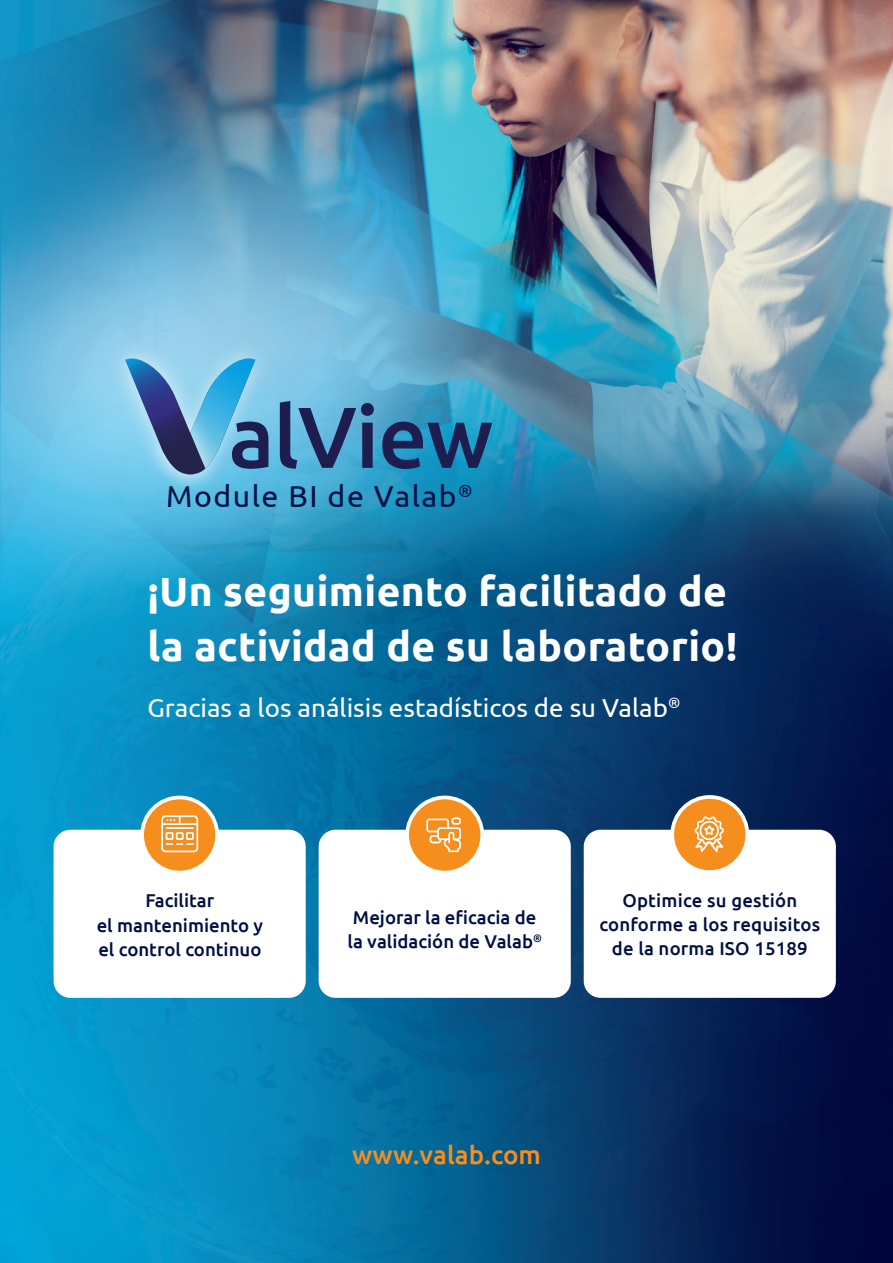
<style>
.page{position:relative;width:893px;height:1263px;background:#fff}
.page>*{position:absolute;margin:0;border:0;box-sizing:border-box;transform-origin:0 0}
.t1{font:500 86.25px "Ubuntu";letter-spacing:-.015em;color:#1d1d4f}
.t2{font:700 40.8px/55.7px "Ubuntu";letter-spacing:.01em;color:#fff}
.t3{font:30.3px "Ubuntu";letter-spacing:.05em;color:#000f44}
.t4{font:25.95px "Ubuntu";color:#fff}
.t5{font:500 25.95px "Ubuntu";color:#f68e1e}
.t6{font:500 18.6px/24.2px "Ubuntu";color:#000f44;text-align:center}
</style>
<div class="page">
<img style="left:1px;top:0;width:892px;height:1263px">
<img style="left:236px;top:334px;width:44px;height:165px">
<img style="left:95px;top:328px;width:141px;height:175px">
<svg style="left:125px;top:358px;width:130px;height:116px"></svg>
<div style="left:54px;top:830px;width:252px;height:168px;background:#fff;border-radius:17px"></div>
<div style="left:142px;top:797px;width:75px;height:75px;background:#f68e1e;border-radius:50%"></div>
<div style="left:140px;top:796px;width:79px;height:78px;border:4px solid #fff;border-radius:50%"></div>
<svg style="left:161px;top:815px;width:37px;height:37px"></svg>
<div style="left:319px;top:830px;width:252px;height:168px;background:#fff;border-radius:17px"></div>
<div style="left:407px;top:797px;width:75px;height:75px;background:#f68e1e;border-radius:50%"></div>
<div style="left:405px;top:796px;width:79px;height:78px;border:4px solid #fff;border-radius:50%"></div>
<svg style="left:426px;top:817px;width:35px;height:35px"></svg>
<div style="left:584px;top:830px;width:252px;height:168px;background:#fff;border-radius:17px"></div>
<div style="left:672px;top:797px;width:75px;height:75px;background:#f68e1e;border-radius:50%"></div>
<div style="left:670px;top:795px;width:79px;height:79px;border:4px solid #fff;border-radius:50%"></div>
<svg style="left:695px;top:816px;width:29px;height:36px"></svg>
<h1 class="t1" style="left:228px;top:383px;width:266px">alView</h1>
<h3 class="t3" style="left:166px;top:478px;width:308px">Module BI de Valab<sup>®</sup></h3>
<h2 class="t2" style="left:147px;top:563px;width:591px">¡Un seguimiento facilitado de la actividad de su laboratorio!</h2>
<h3 class="t4" style="left:147px;top:692px;width:534px">Gracias a los análisis estadísticos de su Valab<sup>®</sup></h3>
<p class="t6" style="left:97px;top:888px;width:168px">Facilitar<br>el mantenimiento y el control continuo</p>
<p class="t6" style="left:348px;top:905px;width:196px;text-align:left">Mejorar la eficacia de la validación de Valab<sup>®</sup></p>
<p class="t6" style="left:599px;top:887px;width:222px">Optimice su gestión conforme a los requisitos de la norma ISO 15189</p>
<h3 class="t5" style="left:352px;top:1138px;width:190px">www.valab.com</h3>
</div>
